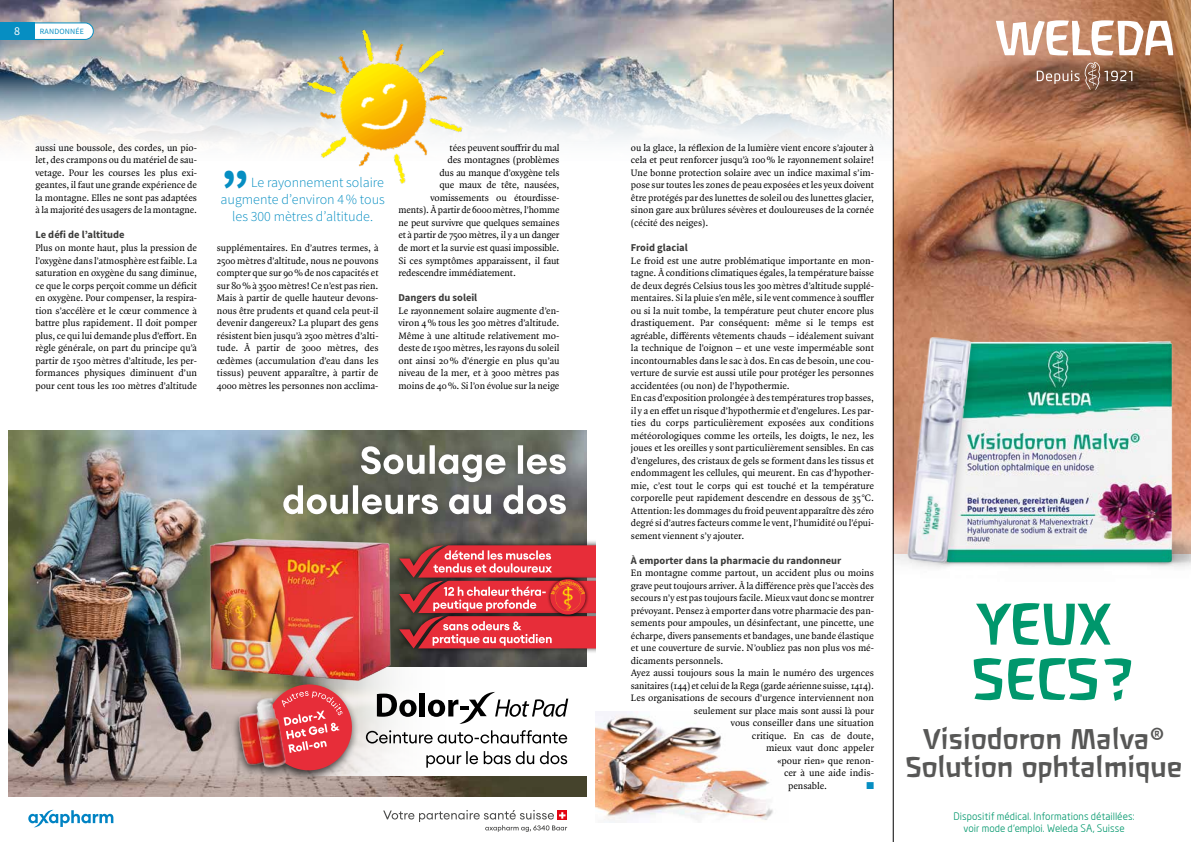
<style>
.page{position:relative;width:1191px;height:842px;background:#fff}
.page>*{position:absolute;margin:0;border:0;box-sizing:border-box;transform-origin:0 0}
.t1{font:53.6px/55px "New Weleda Std";color:#00976c}
.t2{font:900 48px "Source Sans Pro";color:#068ec2}
.t3{font:26.1px/27.9px "New Weleda Std";letter-spacing:-.005em;color:#575756;text-align:center}
.t4{font:300 14px "Source Sans Pro";color:#068ec2}
.t5{font:12px "Source Sans Pro";color:#fff}
.t6{font:700 10.5px "Source Sans Pro";color:#3c3c3b}
.t7{font:10.2px/12px "Neo Sans Weleda";letter-spacing:.005em;color:#00976c;text-align:center}
.t8{font:10px/12.5px "Quadraat OT";color:#000;text-align:justify}
.t9{font:10px "Zapf Dingbats ITC";color:#068ec2}
.t10{font:8px "Source Sans Pro";letter-spacing:.02em;color:#068ec2}
</style>
<div class="page">
<img style="left:0;top:0;width:893px;height:74px">
<svg style="left:0;top:74px;width:893px;height:102px"></svg>
<svg style="left:0;top:22px;width:94px;height:18px"></svg>
<div style="left:0;top:23px;width:34px;height:17px;background:#068ec2"></div>
<svg style="left:280px;top:1px;width:211px;height:175px"></svg>
<img style="left:300px;top:23px;width:168px;height:161px">
<img style="left:8px;top:430px;width:579px;height:367px">
<svg style="left:359px;top:667px;width:139px;height:109px"></svg>
<div style="left:498px;top:667px;width:93px;height:109px;background:#fff"></div>
<svg style="left:426px;top:751px;width:141px;height:17px"></svg>
<svg style="left:366px;top:730px;width:201px;height:13px"></svg>
<div style="left:275px;top:477px;width:299px;height:45px;background:#4a4a49;opacity:.5"></div>
<div style="left:353px;top:437px;width:220px;height:53px;background:#4a4a49;opacity:.5"></div>
<svg style="left:283px;top:445px;width:283px;height:69px"></svg>
<div style="left:394px;top:539px;width:201px;height:44px;background:#000;opacity:.75"></div>
<div style="left:394px;top:610px;width:201px;height:44px;background:#000;opacity:.75"></div>
<svg style="left:377px;top:694px;width:39px;height:23px"></svg>
<div style="left:420px;top:692px;width:5px;height:24px;background:#000"></div>
<svg style="left:428px;top:692px;width:140px;height:32px"></svg>
<svg style="left:28px;top:810px;width:85px;height:17px"></svg>
<img style="left:186px;top:514px;width:228px;height:185px">
<div style="left:230px;top:680px;width:129px;height:103px;background:#000;opacity:.75"></div>
<img style="left:235px;top:710px;width:17px;height:59px">
<img style="left:252px;top:695px;width:10px;height:77px">
<img style="left:262px;top:681px;width:93px;height:93px">
<svg style="left:383px;top:810px;width:184px;height:22px"></svg>
<img style="left:595px;top:711px;width:178px;height:111px">
<img style="left:894px;top:0;width:297px;height:280px">
<svg style="left:1036px;top:62px;width:96px;height:28px;background:#8f6854"></svg>
<svg style="left:996px;top:20px;width:177px;height:35px"></svg>
<img style="left:894px;top:280px;width:297px;height:12px">
<img style="left:894px;top:292px;width:297px;height:275px">
<img style="left:894px;top:306px;width:120px;height:262px">
<hr style="left:893px;top:0;width:1px;height:842px;background:#000">
<svg style="left:399px;top:545px;width:196px;height:103px;background:#cc464d"></svg>
<p class="t5" style="left:14px;top:23px;width:7px">8</p>
<p class="t10" style="left:40px;top:26px;width:46px">RANDONNÉE</p>
<p class="t8" style="left:35px;top:141px;width:163px">aussi une boussole, des cordes, un pio&shy;let, des crampons ou du matériel de sau&shy;vetage. Pour les courses les plus exi&shy;geantes, il faut une grande expérience de la montagne. Elles ne sont pas adaptées à la majorité des usagers de la montagne.</p>
<p class="t6" style="left:35px;top:228px;width:91px">Le défi de l’altitude</p>
<p class="t8" style="left:35px;top:241px;width:163px">Plus on monte haut, plus la pression de l’oxygène dans l’atmosphère est faible. La saturation en oxygène du sang diminue, ce que le corps perçoit comme un déficit en oxygène. Pour compenser, la respira&shy;tion s’accélère et le cœur commence à battre plus rapidement. Il doit pomper plus, ce qui lui demande plus d’effort. En règle générale, on part du principe qu’à partir de 1500 mètres d’altitude, les per&shy;formances physiques diminuent d’un pour cent tous les 100 mètres d’altitude</p>
<h2 class="t2" style="left:221px;top:157px;width:29px">”</h2>
<h3 class="t4" style="left:251px;top:174px;width:135px">Le rayonnement solaire</h3>
<h3 class="t4" style="left:220px;top:191px;width:166px">augmente d’environ 4% tous</h3>
<h3 class="t4" style="left:232px;top:208px;width:143px">les 300 mètres d’altitude.</h3>
<p class="t8" style="left:217px;top:241px;width:163px">supplémentaires. En d’autres termes, à 2500 mètres d’altitude, nous ne pouvons compter que sur 90% de nos capacités et sur 80% à 3500 mètres! Ce n’est pas rien.<br>Mais à partir de quelle hauteur devons&shy;nous être prudents et quand cela peut-il devenir dangereux? La plupart des gens résistent bien jusqu’à 2500 mètres d’alti&shy;tude. À partir de 3000 mètres, des œdèmes (accumulation d’eau dans les tissus) peuvent apparaître, à partir de 4000 mètres les personnes non acclima-</p>
<p class="t8" style="left:449px;top:141px;width:112px">tées peuvent souffrir du mal</p>
<p class="t8" style="left:447px;top:154px;width:114px">des montagnes (problèmes</p>
<p class="t8" style="left:439px;top:166px;width:121px">dus au manque d’oxygène tels</p>
<p class="t8" style="left:439px;top:179px;width:122px">que maux de tête, nausées,</p>
<p class="t8" style="left:430px;top:191px;width:131px">vomissements ou étourdisse-</p>
<p class="t8" style="left:398px;top:204px;width:162px">ments). À partir de 6000 mètres, l’homme</p>
<p class="t8" style="left:398px;top:216px;width:163px">ne peut survivre que quelques semaines</p>
<p class="t8" style="left:398px;top:229px;width:163px">et à partir de 7500 mètres, il y a un danger</p>
<p class="t8" style="left:398px;top:241px;width:162px">de mort et la survie est quasi impossible.</p>
<p class="t8" style="left:398px;top:254px;width:162px">Si ces symptômes apparaissent, il faut</p>
<p class="t8" style="left:398px;top:266px;width:119px">redescendre immédiatement.</p>
<p class="t6" style="left:398px;top:291px;width:80px">Dangers du soleil</p>
<p class="t8" style="left:398px;top:304px;width:163px">Le rayonnement solaire augmente d’en&shy;viron 4% tous les 300 mètres d’altitude.<br>Même à une altitude relativement mo&shy;deste de 1500 mètres, les rayons du soleil ont ainsi 20% d’énergie en plus qu’au niveau de la mer, et à 3000 mètres pas moins de 40%. Si l’on évolue sur la neige</p>
<p class="t8" style="left:631px;top:141px;width:245px">ou la glace, la réflexion de la lumière vient encore s’ajouter à cela et peut renforcer jusqu’à 100% le rayonnement solaire!<br>Une bonne protection solaire avec un indice maximal s’im&shy;pose sur toutes les zones de peau exposées et les yeux doivent être protégés par des lunettes de soleil ou des lunettes glacier, sinon gare aux brûlures sévères et douloureuses de la cornée (cécité des neiges).</p>
<p class="t6" style="left:631px;top:241px;width:58px">Froid glacial</p>
<p class="t8" style="left:631px;top:254px;width:245px;text-align:left">Le froid est une autre problématique importante en mon&shy;tagne. À conditions climatiques égales, la température baisse de deux degrés Celsius tous les 300 mètres d’altitude supplé&shy;mentaires. Si la pluie s’en mêle, si le vent commence à souffler ou si la nuit tombe, la température peut chuter encore plus drastiquement. Par conséquent: même si le temps est agréable, différents vêtements chauds – idéalement suivant la technique de l’oignon – et une veste imperméable sont incontournables dans le sac à dos. En cas de besoin, une cou&shy;verture de survie est aussi utile pour protéger les personnes accidentées (ou non) de l’hypothermie.<br>En cas d’exposition prolongée à des températures trop basses, il y a en effet un risque d’hypothermie et d’engelures. Les par&shy;ties du corps particulièrement exposées aux conditions météorologiques comme les orteils, les doigts, le nez, les joues et les oreilles y sont particulièrement sensibles. En cas d’engelures, des cristaux de gels se forment dans les tissus et endommagent les cellules, qui meurent. En cas d’hypother&shy;mie, c’est tout le corps qui est touché et la température corporelle peut rapidement descendre en dessous de 35 °C.<br>Attention: les dommages du froid peuvent apparaître dès zéro degré si d’autres facteurs comme le vent, l’humidité ou l’épui&shy;sement viennent s’y ajouter.</p>
<p class="t6" style="left:631px;top:553px;width:212px">À emporter dans la pharmacie du randonneur</p>
<p class="t8" style="left:631px;top:566px;width:245px">En montagne comme partout, un accident plus ou moins</p>
<p class="t8" style="left:631px;top:579px;width:245px">grave peut toujours arriver. À la différence près que l’accès des</p>
<p class="t8" style="left:631px;top:591px;width:245px">secours n’y est pas toujours facile. Mieux vaut donc se montrer</p>
<p class="t8" style="left:631px;top:604px;width:244px">prévoyant. Pensez à emporter dans votre pharmacie des pan-</p>
<p class="t8" style="left:631px;top:616px;width:244px">sements pour ampoules, un désinfectant, une pincette, une</p>
<p class="t8" style="left:631px;top:629px;width:244px">écharpe, divers pansements et bandages, une bande élastique</p>
<p class="t8" style="left:631px;top:641px;width:244px">et une couverture de survie. N’oubliez pas non plus vos mé-</p>
<p class="t8" style="left:631px;top:654px;width:94px">dicaments personnels.</p>
<p class="t8" style="left:631px;top:666px;width:245px">Ayez aussi toujours sous la main le numéro des urgences</p>
<p class="t8" style="left:631px;top:679px;width:244px">sanitaires (144) et celui de la Rega (garde aérienne suisse, 1414).</p>
<p class="t8" style="left:631px;top:691px;width:244px">Les organisations de secours d’urgence interviennent non</p>
<p class="t8" style="left:694px;top:704px;width:182px">seulement sur place mais sont aussi là pour</p>
<p class="t8" style="left:731px;top:716px;width:145px">vous conseiller dans une situation</p>
<p class="t8" style="left:752px;top:729px;width:123px">critique. En cas de doute,</p>
<p class="t8" style="left:766px;top:741px;width:109px">mieux vaut donc appeler</p>
<p class="t8" style="left:777px;top:754px;width:98px">«pour rien» que renon-</p>
<p class="t8" style="left:784px;top:766px;width:92px">cer à une aide indis-</p>
<p class="t8" style="left:788px;top:779px;width:41px">pensable.</p>
<p class="t9" style="left:866px;top:780px;width:9px">■</p>
<h1 class="t1" style="left:971px;top:601px;width:164px">YEUX<br>SECS?</h1>
<h3 class="t3" style="left:905px;top:727px;width:279px">Visiodoron Malva®<br>Solution ophtalmique</h3>
<p class="t7" style="left:953px;top:810px;width:183px">Dispositif médical. Informations détaillées: voir mode d’emploi. Weleda SA, Suisse</p>
</div>
